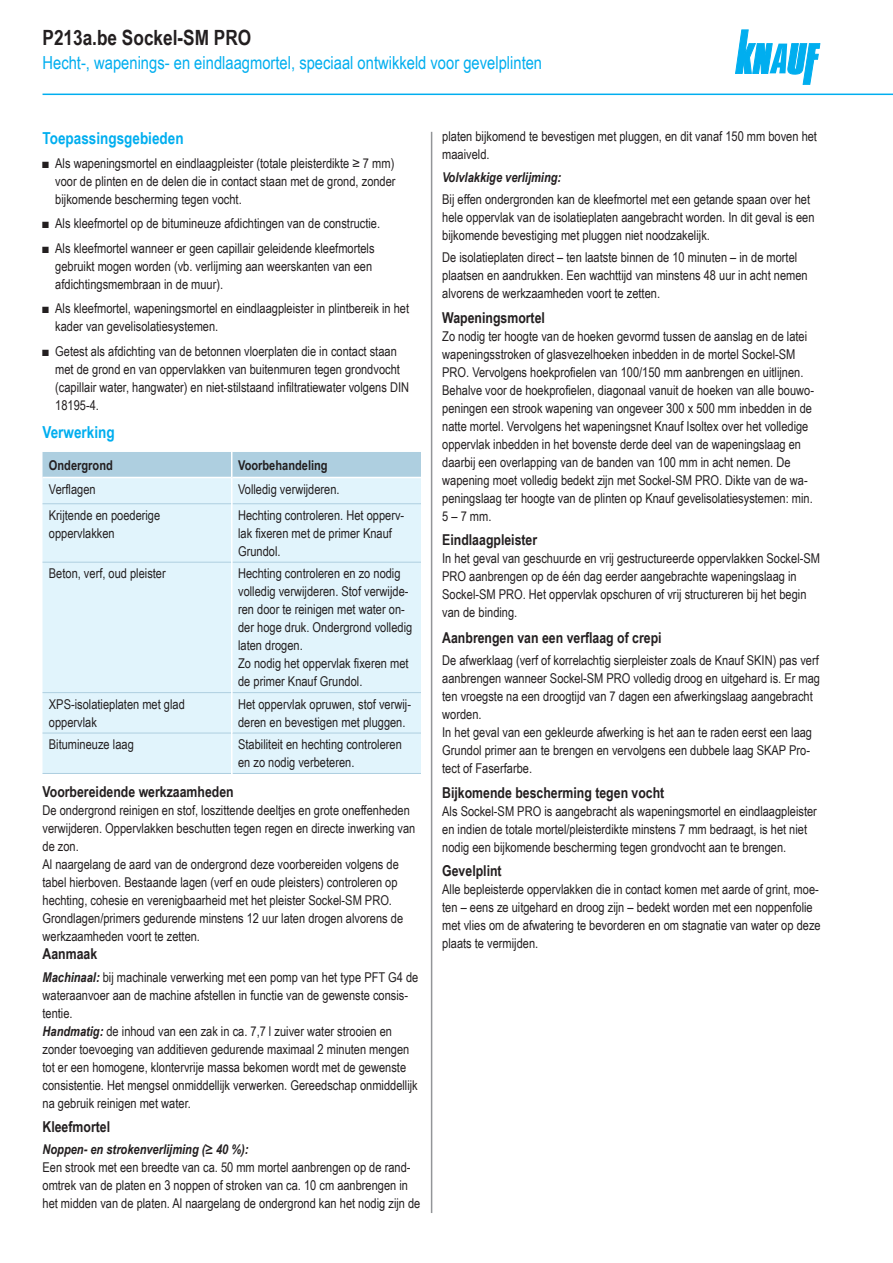
<style>
.page{position:relative;width:893px;height:1263px;background:#fff}
.page>*{position:absolute;margin:0;border:0;box-sizing:border-box;transform-origin:0 0}
.Ue1_Kopf_14schwarz_TB{font:700 21px "Arial Narrow";color:#231f20}
.Ue1_Kopf_14schwarz_TB-2{font:18px "Arial Narrow";color:#00aeef}
.Ue3_11cyan_TB{font:700 16.5px "Arial Narrow";color:#00aeef}
.Text_TB{font:700 15px "Arial Narrow";color:#231f20}
.Ue3_11cyan_TB-2{font:700 15px "Arial Narrow";color:#231f20}
.Ue4_10schwarz_TB{font:700 15px "Arial Narrow";color:#231f20}
.Text_TB-2{font:13.5px/18px "Arial Narrow";color:#231f20}
.Tab_Text_TB{font:13.5px/18px "Arial Narrow";color:#231f20}
.Tab_Kopf_TB{font:700 13.5px "Arial Narrow";color:#231f20}
.Text_TB-3{font:italic 700 13.5px "Arial Narrow";color:#231f20}
.s1{font-weight:700;font-style:italic}
</style>
<div class="page">
<svg style="left:735px;top:30px;width:85px;height:54px"></svg>
<hr style="left:43px;top:94px;width:850px;height:1px;background:#00aeef">
<hr style="left:431px;top:132px;width:1px;height:1081px;background:#939598">
<div style="left:43px;top:504px;width:378px;height:269px;background:#e1f4fc"></div>
<hr style="left:43px;top:562px;width:188px;height:1px;background:#aecfe0">
<hr style="left:232px;top:562px;width:189px;height:1px;background:#aecfe0">
<hr style="left:43px;top:773px;width:188px;height:1px;background:#aecfe0">
<hr style="left:232px;top:773px;width:189px;height:1px;background:#aecfe0">
<hr style="left:231px;top:733px;width:1px;height:41px;background:#fff">
<hr style="left:232px;top:692px;width:189px;height:1px;background:#aecfe0">
<hr style="left:232px;top:733px;width:189px;height:1px;background:#aecfe0">
<hr style="left:231px;top:504px;width:1px;height:58px;background:#fff">
<hr style="left:231px;top:562px;width:1px;height:131px;background:#fff">
<hr style="left:231px;top:693px;width:1px;height:40px;background:#fff">
<hr style="left:43px;top:692px;width:188px;height:1px;background:#aecfe0">
<hr style="left:43px;top:733px;width:188px;height:1px;background:#aecfe0">
<svg style="left:43px;top:452px;width:378px;height:52px;background:#c9e2ee"></svg>
<p class="Ue1_Kopf_14schwarz_TB" style="left:43px;top:22px;width:210px">P213a.be Sockel-SM PRO</p>
<p class="Ue1_Kopf_14schwarz_TB-2" style="left:43px;top:49px;width:501px">Hecht-, wapenings- en eindlaagmortel, speciaal ontwikkeld voor gevelplinten</p>
<p class="Ue3_11cyan_TB" style="left:43px;top:125px;width:143px">Toepassingsgebieden</p>
<p class="Text_TB-2" style="left:55px;top:154px;width:342px;text-align:justify;text-indent:-13px">■ Als wapeningsmortel en eindlaagpleister (totale pleisterdikte ≥ 7 mm) voor de plinten en de delen die in contact staan met de grond, zonder bijkomende bescherming tegen vocht.</p>
<p class="Text_TB-2" style="left:43px;top:214px;width:339px">■ Als kleefmortel op de bitumineuze afdichtingen van de constructie.</p>
<p class="Text_TB-2" style="left:55px;top:238px;width:321px;text-indent:-13px">■ Als kleefmortel wanneer er geen capillair geleidende kleefmortels gebruikt mogen worden (vb. verlijming aan weerskanten van een afdichtingsmembraan in de muur).</p>
<p class="Text_TB-2" style="left:55px;top:299px;width:355px;text-indent:-13px">■ Als kleefmortel, wapeningsmortel en eindlaagpleister in plintbereik in het kader van gevelisolatiesystemen.</p>
<p class="Text_TB-2" style="left:55px;top:341px;width:355px;text-indent:-13px">■ Getest als afdichting van de betonnen vloerplaten die in contact staan met de grond en van oppervlakken van buitenmuren tegen grondvocht (capillair water, hangwater) en niet-stilstaand infiltratiewater volgens DIN 18195-4.</p>
<p class="Ue3_11cyan_TB" style="left:43px;top:420px;width:74px">Verwerking</p>
<p class="Tab_Kopf_TB" style="left:49px;top:455px;width:65px">Ondergrond</p>
<p class="Tab_Kopf_TB" style="left:238px;top:455px;width:91px">Voorbehandeling</p>
<p class="Tab_Text_TB" style="left:49px;top:480px;width:48px">Verflagen</p>
<p class="Tab_Text_TB" style="left:238px;top:480px;width:103px">Volledig verwijderen.</p>
<p class="Tab_Text_TB" style="left:49px;top:505px;width:113px">Krijtende en poederige oppervlakken</p>
<p class="Tab_Text_TB" style="left:238px;top:505px;width:168px">Hechting controleren. Het opperv&shy;lak fixeren met de primer Knauf<br>Grundol.</p>
<p class="Tab_Text_TB" style="left:49px;top:564px;width:118px">Beton, verf, oud pleister</p>
<p class="Tab_Text_TB" style="left:238px;top:564px;width:176px">Hechting controleren en zo nodig volledig verwijderen. Stof verwijde&shy;ren door te reinigen met water on&shy;der hoge druk. Ondergrond volledig laten drogen.<br>Zo nodig het oppervlak fixeren met de primer Knauf Grundol.</p>
<p class="Tab_Text_TB" style="left:49px;top:694px;width:137px">XPS-isolatieplaten met glad oppervlak</p>
<p class="Tab_Text_TB" style="left:238px;top:694px;width:174px">Het oppervlak opruwen, stof verwij&shy;deren en bevestigen met pluggen.</p>
<p class="Tab_Text_TB" style="left:49px;top:735px;width:86px">Bitumineuze laag</p>
<p class="Tab_Text_TB" style="left:238px;top:735px;width:165px">Stabiliteit en hechting controleren en zo nodig verbeteren.</p>
<p class="Ue4_10schwarz_TB" style="left:43px;top:781px;width:193px">Voorbereidende werkzaamheden</p>
<p class="Text_TB-2" style="left:43px;top:801px;width:374px">De ondergrond reinigen en stof, loszittende deeltjes en grote oneffenheden verwijderen. Oppervlakken beschutten tegen regen en directe inwerking van de zon.<br>Al naargelang de aard van de ondergrond deze voorbereiden volgens de tabel hierboven. Bestaande lagen (verf en oude pleisters) controleren op hechting, cohesie en verenigbaarheid met het pleister Sockel-SM PRO.<br>Grondlagen/primers gedurende minstens 12 uur laten drogen alvorens de werkzaamheden voort te zetten.</p>
<p class="Text_TB" style="left:43px;top:943px;width:56px">Aanmaak</p>
<p class="Text_TB-2" style="left:43px;top:967px;width:377px"><span class="s1">Machinaal:</span> bij machinale verwerking met een pomp van het type PFT G4 de wateraanvoer aan de machine afstellen in functie van de gewenste consis&shy;tentie.<br><span class="s1">Handmatig:</span> de inhoud van een zak in ca. 7,7 l zuiver water strooien en zonder toevoeging van additieven gedurende maximaal 2 minuten mengen tot er een homogene, klontervrije massa bekomen wordt met de gewenste consistentie. Het mengsel onmiddellijk verwerken. Gereedschap onmiddellijk na gebruik reinigen met water.</p>
<p class="Text_TB" style="left:43px;top:1115px;width:69px">Kleefmortel</p>
<p class="Text_TB-2" style="left:43px;top:1140px;width:379px"><span class="s1">Noppen- en strokenverlijming (≥ 40 %):<br></span>Een strook met een breedte van ca. 50 mm mortel aanbrengen op de rand&shy;omtrek van de platen en 3 noppen of stroken van ca. 10 cm aanbrengen in het midden van de platen. Al naargelang de ondergrond kan het nodig zijn de</p>
<p class="Text_TB-2" style="left:442px;top:127px;width:376px">platen bijkomend te bevestigen met pluggen, en dit vanaf 150 mm boven het maaiveld.</p>
<p class="Text_TB-3" style="left:442px;top:167px;width:120px">Volvlakkige verlijming:</p>
<p class="Text_TB-2" style="left:442px;top:190px;width:374px">Bij effen ondergronden kan de kleefmortel met een getande spaan over het hele oppervlak van de isolatieplaten aangebracht worden. In dit geval is een bijkomende bevestiging met pluggen niet noodzakelijk.</p>
<p class="Text_TB-2" style="left:442px;top:248px;width:367px">De isolatieplaten direct – ten laatste binnen de 10 minuten – in de mortel plaatsen en aandrukken. Een wachttijd van minstens 48 uur in acht nemen alvorens de werkzaamheden voort te zetten.</p>
<p class="Text_TB" style="left:442px;top:306px;width:104px">Wapeningsmortel</p>
<p class="Text_TB-2" style="left:442px;top:326px;width:373px">Zo nodig ter hoogte van de hoeken gevormd tussen de aanslag en de latei wapeningsstroken of glasvezelhoeken inbedden in de mortel Sockel-SM PRO. Vervolgens hoekprofielen van 100/150 mm aanbrengen en uitlijnen.<br>Behalve voor de hoekprofielen, diagonaal vanuit de hoeken van alle bouwo&shy;peningen een strook wapening van ongeveer 300 x 500 mm inbedden in de natte mortel. Vervolgens het wapeningsnet Knauf Isoltex over het volledige oppervlak inbedden in het bovenste derde deel van de wapeningslaag en daarbij een overlapping van de banden van 100 mm in acht nemen. De wapening moet volledig bedekt zijn met Sockel-SM PRO. Dikte van de wa&shy;peningslaag ter hoogte van de plinten op Knauf gevelisolatiesystemen: min.<br>5 – 7 mm.</p>
<p class="Text_TB" style="left:442px;top:528px;width:97px">Eindlaagpleister</p>
<p class="Text_TB-2" style="left:442px;top:548px;width:379px">In het geval van geschuurde en vrij gestructureerde oppervlakken Sockel-SM PRO aanbrengen op de één dag eerder aangebrachte wapeningslaag in Sockel-SM PRO. Het oppervlak opschuren of vrij structureren bij het begin van de binding.</p>
<p class="Ue3_11cyan_TB-2" style="left:442px;top:626px;width:221px">Aanbrengen van een verflaag of crepi</p>
<p class="Text_TB-2" style="left:442px;top:651px;width:379px">De afwerklaag (verf of korrelachtig sierpleister zoals de Knauf SKIN) pas verf aanbrengen wanneer Sockel-SM PRO volledig droog en uitgehard is. Er mag ten vroegste na een droogtijd van 7 dagen een afwerkingslaag aangebracht worden.<br>In het geval van een gekleurde afwerking is het aan te raden eerst een laag Grundol primer aan te brengen en vervolgens een dubbele laag SKAP Pro&shy;tect of Faserfarbe.</p>
<p class="Text_TB" style="left:442px;top:781px;width:224px">Bijkomende bescherming tegen vocht</p>
<p class="Text_TB-2" style="left:442px;top:801px;width:376px">Als Sockel-SM PRO is aangebracht als wapeningsmortel en eindlaagpleister en indien de totale mortel/pleisterdikte minstens 7 mm bedraagt, is het niet nodig een bijkomende bescherming tegen grondvocht aan te brengen.</p>
<p class="Text_TB" style="left:442px;top:859px;width:61px">Gevelplint</p>
<p class="Text_TB-2" style="left:442px;top:880px;width:380px">Alle bepleisterde oppervlakken die in contact komen met aarde of grint, moe&shy;ten – eens ze uitgehard en droog zijn – bedekt worden met een noppenfolie met vlies om de afwatering te bevorderen en om stagnatie van water op deze plaats te vermijden.</p>
</div>
